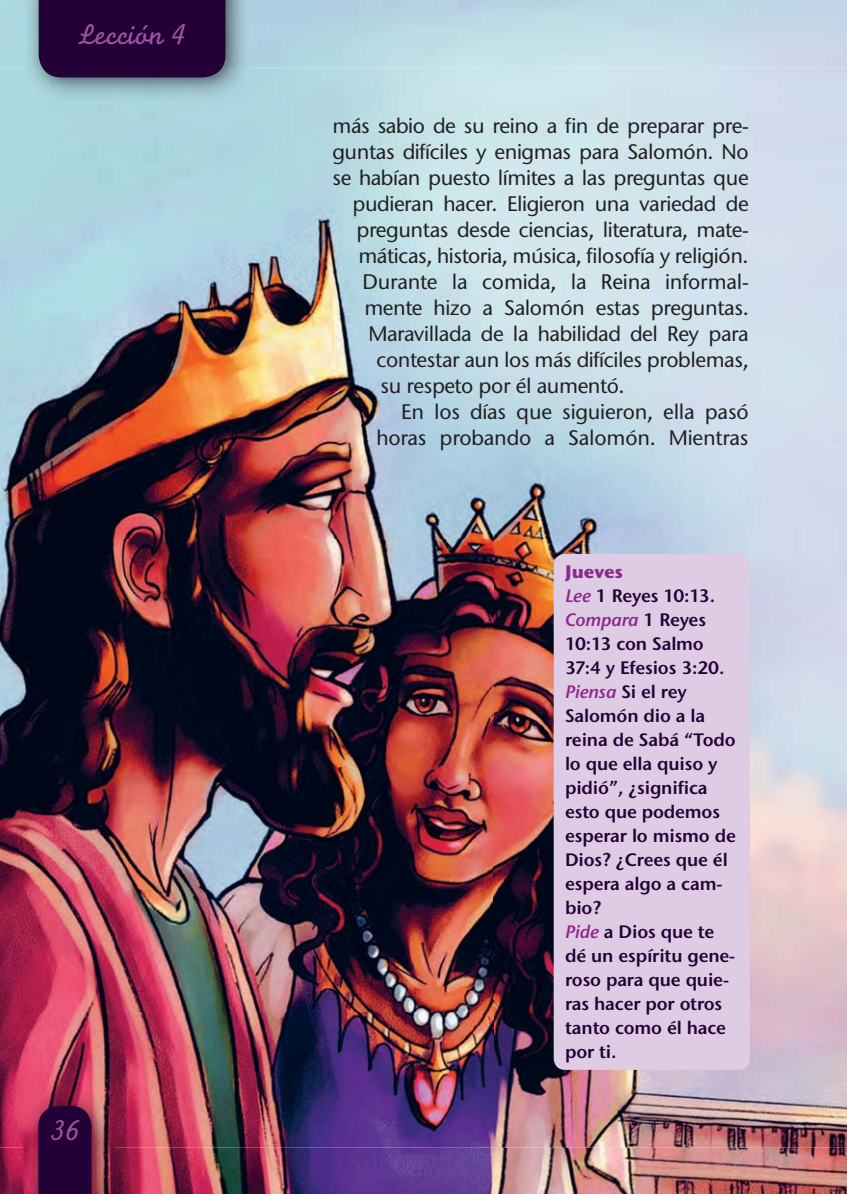
<style>
.page{position:relative;width:847px;height:1194px;background:#fff}
.page>*{position:absolute;margin:0;border:0;box-sizing:border-box;transform-origin:0 0}
.t1{font:30px "Monoline Script MT Std";color:#9e54a1}
.t2{font:500 21px "Stone Sans ITC Std";letter-spacing:-.02em;color:#231f20}
.t3{font:600 18px/24px "Stone Sans ITC Std";letter-spacing:-.01em;color:#230035}
.s1{font-weight:700;color:#8e278f}
.s2{font-style:italic;color:#8e278f}
</style>
<div class="page">
<img style="left:0;top:0;width:846px;height:1146px">
<img style="left:776px;top:68px;width:70px;height:1126px">
<img style="left:0;top:1146px;width:777px;height:48px">
<div style="left:553px;top:554px;width:196px;height:516px;background:#decbe4;border-radius:11px"></div>
<img style="left:23px;top:1091px;width:91px;height:103px">
<svg style="left:38px;top:1106px;width:54px;height:88px;background:#2a0236"></svg>
<img style="left:24px;top:0;width:224px;height:100px">
<div style="left:39px;top:0;width:186px;height:77px;background:#230035"></div>
<h1 class="t1" style="left:78px;top:23px;width:109px">Lección 4</h1>
<h1 class="t1" style="left:51px;top:1118px;width:30px">36</h1>
<p class="t2" style="left:332px;top:115px;width:417px">más sabio de su reino a fin de preparar pre-</p>
<p class="t2" style="left:332px;top:141px;width:418px">guntas difíciles y enigmas para Salomón. No</p>
<p class="t2" style="left:332px;top:167px;width:418px">se habían puesto límites a las preguntas que</p>
<p class="t2" style="left:352px;top:193px;width:398px">pudieran hacer. Eligieron una variedad de</p>
<p class="t2" style="left:356px;top:219px;width:394px">preguntas desde ciencias, literatura, mate-</p>
<p class="t2" style="left:358px;top:245px;width:391px">máticas, historia, música, filosofía y religión.</p>
<p class="t2" style="left:362px;top:271px;width:388px">Durante la comida, la Reina informal-</p>
<p class="t2" style="left:364px;top:297px;width:385px">mente hizo a Salomón estas preguntas.</p>
<p class="t2" style="left:368px;top:323px;width:381px">Maravillada de la habilidad del Rey para</p>
<p class="t2" style="left:376px;top:349px;width:374px">contestar aun los más difíciles problemas,</p>
<p class="t2" style="left:380px;top:375px;width:245px">su respeto por él aumentó.</p>
<p class="t2" style="left:401px;top:401px;width:349px">En los días que siguieron, ella pasó</p>
<p class="t2" style="left:376px;top:427px;width:373px">horas probando a Salomón. Mientras</p>
<p class="t3" style="left:565px;top:561px;width:172px"><span class="s1">Jueves<br></span><span class="s2">Lee</span> 1 Reyes 10:13.<br><span class="s2">Compara</span> 1 Reyes<br>10:13 con Salmo<br>37:4 y Efesios 3:20.<br><span class="s2">Piensa</span> Si el rey<br>Salomón dio a la reina de Sabá “Todo lo que ella quiso y pidió”, ¿significa esto que podemos esperar lo mismo de<br>Dios? ¿Crees que él espera algo a cam&shy;bio?<br><span class="s2">Pide</span> a Dios que te dé un espíritu gene&shy;roso para que quie&shy;ras hacer por otros tanto como él hace por ti.</p>
</div>
